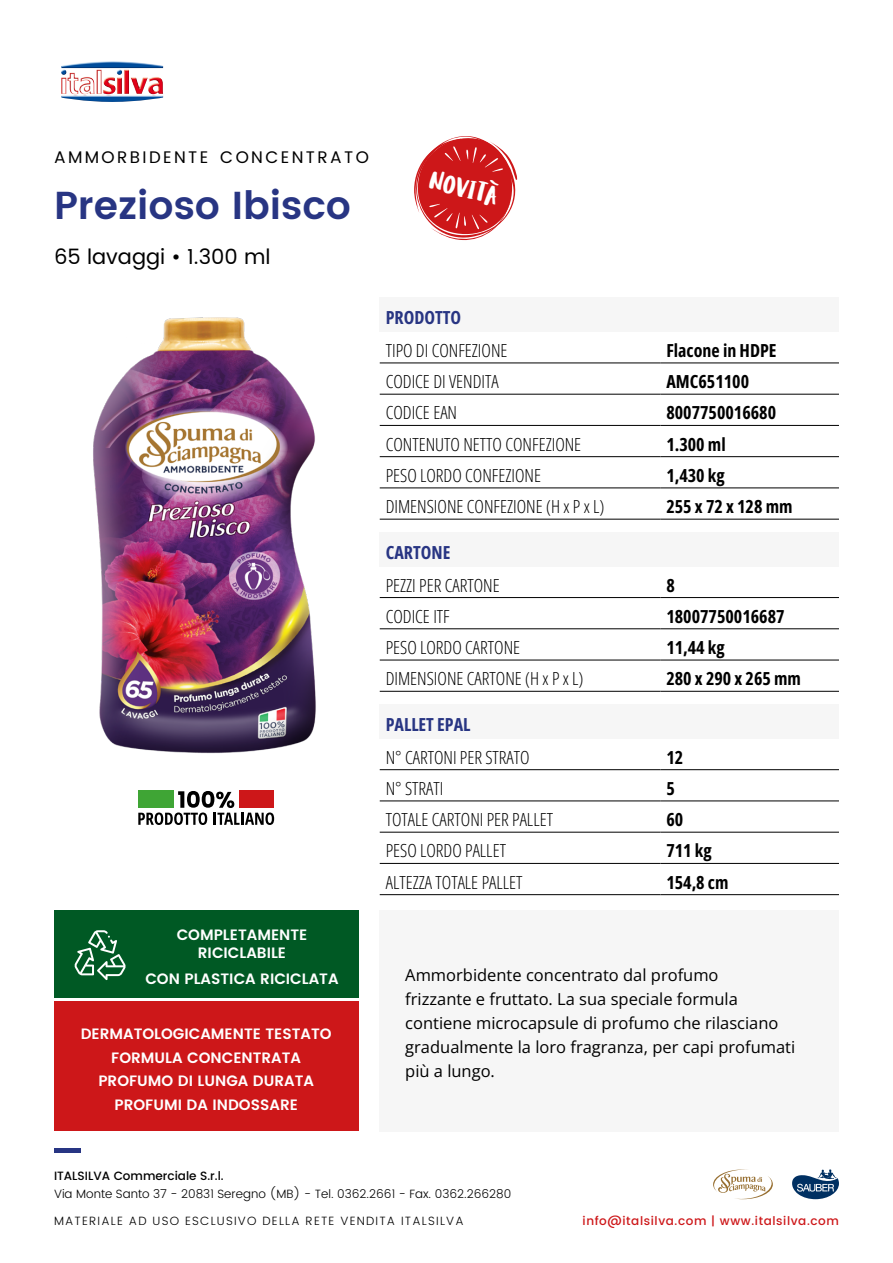
<style>
.page{position:relative;width:893px;height:1263px;background:#fff}
.page>*{position:absolute;margin:0;border:0;box-sizing:border-box;transform-origin:0 0}
.t1{font:600 39px "Poppins";color:#283583}
.t2{font:26.4px "Ludicrous";color:#fff}
.t3{font:21px "Poppins";color:#000}
.t4{font:18px "Open Sans";color:#000}
.t5{font:18px "Open Sans";color:#283583}
.t6{font:16.8px "Poppins";letter-spacing:.145em;color:#000}
.t7{font:16.5px/24px "Open Sans";color:#000}
.t8{font:600 15px/23.5px "Poppins";color:#fff;text-align:center}
.t9{font:300 12px "Poppins";color:#000}
.t10{font:300 12px "Poppins";letter-spacing:.1em;color:#000}
.t11{font:500 12px "Poppins";letter-spacing:.05em;color:#cd1719}
.t12{font:500 12px "Poppins";color:#000}
</style>
<div class="page">
<hr style="left:54px;top:1148px;width:26px;height:4px;background:#283583">
<img style="left:61px;top:61px;width:102px;height:41px">
<svg style="left:792px;top:1169px;width:47px;height:30px"></svg>
<svg style="left:713px;top:1169px;width:60px;height:31px"></svg>
<div style="left:380px;top:910px;width:459px;height:221px;background:#f6f6f6"></div>
<div style="left:380px;top:704px;width:459px;height:34px;background:#f6f6f6"></div>
<hr style="left:380px;top:769px;width:280px;height:1px;background:#000">
<hr style="left:660px;top:769px;width:179px;height:1px;background:#000">
<hr style="left:380px;top:801px;width:280px;height:1px;background:#000">
<hr style="left:660px;top:801px;width:179px;height:1px;background:#000">
<hr style="left:380px;top:832px;width:280px;height:1px;background:#000">
<hr style="left:660px;top:832px;width:179px;height:1px;background:#000">
<hr style="left:380px;top:863px;width:280px;height:1px;background:#000">
<hr style="left:660px;top:863px;width:179px;height:1px;background:#000">
<hr style="left:380px;top:894px;width:280px;height:1px;background:#000">
<hr style="left:660px;top:894px;width:179px;height:1px;background:#000">
<div style="left:380px;top:532px;width:459px;height:34px;background:#f6f6f6"></div>
<hr style="left:380px;top:597px;width:280px;height:1px;background:#000">
<hr style="left:660px;top:597px;width:179px;height:1px;background:#000">
<hr style="left:380px;top:628px;width:280px;height:1px;background:#000">
<hr style="left:660px;top:628px;width:179px;height:1px;background:#000">
<hr style="left:380px;top:660px;width:280px;height:1px;background:#000">
<hr style="left:660px;top:660px;width:179px;height:1px;background:#000">
<hr style="left:380px;top:691px;width:280px;height:1px;background:#000">
<hr style="left:660px;top:691px;width:179px;height:1px;background:#000">
<div style="left:380px;top:298px;width:459px;height:34px;background:#f6f6f6"></div>
<hr style="left:380px;top:363px;width:280px;height:1px;background:#000">
<hr style="left:660px;top:363px;width:179px;height:1px;background:#000">
<hr style="left:380px;top:394px;width:280px;height:1px;background:#000">
<hr style="left:660px;top:394px;width:179px;height:1px;background:#000">
<hr style="left:380px;top:425px;width:280px;height:1px;background:#000">
<hr style="left:660px;top:425px;width:179px;height:1px;background:#000">
<hr style="left:380px;top:456px;width:280px;height:1px;background:#000">
<hr style="left:660px;top:456px;width:179px;height:1px;background:#000">
<hr style="left:380px;top:488px;width:280px;height:1px;background:#000">
<hr style="left:660px;top:488px;width:179px;height:1px;background:#000">
<hr style="left:380px;top:519px;width:280px;height:1px;background:#000">
<hr style="left:660px;top:519px;width:179px;height:1px;background:#000">
<img style="left:93px;top:317px;width:223px;height:437px">
<div style="left:54px;top:1001px;width:304px;height:130px;background:#cd1719"></div>
<div style="left:54px;top:910px;width:304px;height:87px;background:#005924"></div>
<svg style="left:74px;top:930px;width:52px;height:50px"></svg>
<svg style="left:414px;top:136px;width:103px;height:104px"></svg>
<svg style="left:138px;top:791px;width:136px;height:34px"></svg>
<p class="t6" style="left:54px;top:145px;width:316px">AMMORBIDENTE CONCENTRATO</p>
<h1 class="t1" style="left:54px;top:176px;width:299px">Prezioso Ibisco</h1>
<p class="t3" style="left:54px;top:241px;width:218px">65 lavaggi • 1.300 ml</p>
<p class="t8" style="left:177px;top:926px;width:132px;line-height:18px">COMPLETAMENTE<br>RICICLABILE</p>
<p class="t8" style="left:145px;top:968px;width:195px">CON PLASTICA RICICLATA</p>
<p class="t8" style="left:81px;top:1023px;width:253px">DERMATOLOGICAMENTE TESTATO<br>FORMULA CONCENTRATA<br>PROFUMO DI LUNGA DURATA<br>PROFUMI DA INDOSSARE</p>
<h2 class="t2" style="left:435px;top:163px;width:73px;rotate:15deg">NOVITÀ</h2>
<p class="t5" style="left:386px;top:305px;width:77px">PRODOTTO</p>
<p class="t4" style="left:386px;top:338px;width:123px">TIPO DI CONFEZIONE</p>
<p class="t4" style="left:666px;top:338px;width:112px">Flacone in HDPE</p>
<p class="t4" style="left:386px;top:369px;width:114px">CODICE DI VENDITA</p>
<p class="t4" style="left:666px;top:369px;width:84px">AMC651100</p>
<p class="t4" style="left:386px;top:401px;width:73px">CODICE EAN</p>
<p class="t4" style="left:666px;top:401px;width:111px">8007750016680</p>
<p class="t4" style="left:386px;top:432px;width:197px">CONTENUTO NETTO CONFEZIONE</p>
<p class="t4" style="left:666px;top:432px;width:61px">1.300 ml</p>
<p class="t4" style="left:386px;top:463px;width:157px">PESO LORDO CONFEZIONE</p>
<p class="t4" style="left:666px;top:463px;width:60px">1,430 kg</p>
<p class="t4" style="left:386px;top:494px;width:220px">DIMENSIONE CONFEZIONE (H x P x L)</p>
<p class="t4" style="left:666px;top:494px;width:128px">255 x 72 x 128 mm</p>
<p class="t5" style="left:386px;top:540px;width:66px">CARTONE</p>
<p class="t4" style="left:386px;top:573px;width:115px">PEZZI PER CARTONE</p>
<p class="t4" style="left:666px;top:573px;width:10px">8</p>
<p class="t4" style="left:386px;top:604px;width:66px">CODICE ITF</p>
<p class="t4" style="left:666px;top:604px;width:120px">18007750016687</p>
<p class="t4" style="left:386px;top:635px;width:136px">PESO LORDO CARTONE</p>
<p class="t4" style="left:666px;top:635px;width:60px">11,44 kg</p>
<p class="t4" style="left:386px;top:666px;width:199px">DIMENSIONE CARTONE (H x P x L)</p>
<p class="t4" style="left:666px;top:666px;width:136px">280 x 290 x 265 mm</p>
<p class="t5" style="left:386px;top:712px;width:86px">PALLET EPAL</p>
<p class="t4" style="left:386px;top:745px;width:145px">N° CARTONI PER STRATO</p>
<p class="t4" style="left:666px;top:745px;width:18px">12</p>
<p class="t4" style="left:386px;top:776px;width:59px">N° STRATI</p>
<p class="t4" style="left:666px;top:776px;width:10px">5</p>
<p class="t4" style="left:386px;top:807px;width:169px">TOTALE CARTONI PER PALLET</p>
<p class="t4" style="left:666px;top:807px;width:18px">60</p>
<p class="t4" style="left:386px;top:838px;width:122px">PESO LORDO PALLET</p>
<p class="t4" style="left:666px;top:838px;width:47px">711 kg</p>
<p class="t4" style="left:386px;top:870px;width:138px">ALTEZZA TOTALE PALLET</p>
<p class="t4" style="left:666px;top:870px;width:64px">154,8 cm</p>
<p class="t7" style="left:405px;top:963px;width:392px">Ammorbidente concentrato dal profumo<br>frizzante e fruttato. La sua speciale formula contiene microcapsule di profumo che rilasciano gradualmente la loro fragranza, per capi profumati più a lungo.</p>
<p class="t12" style="left:54px;top:1167px;width:171px">ITALSILVA Commerciale S.r.l.</p>
<p class="t9" style="left:54px;top:1185px;width:459px">Via Monte Santo 37 - 20831 Seregno (MB) - Tel. 0362.2661 - Fax. 0362.266280</p>
<p class="t10" style="left:54px;top:1212px;width:411px">MATERIALE AD USO ESCLUSIVO DELLA RETE VENDITA ITALSILVA</p>
<p class="t11" style="left:583px;top:1212px;width:258px">info@italsilva.com | www.italsilva.com</p>
</div>
